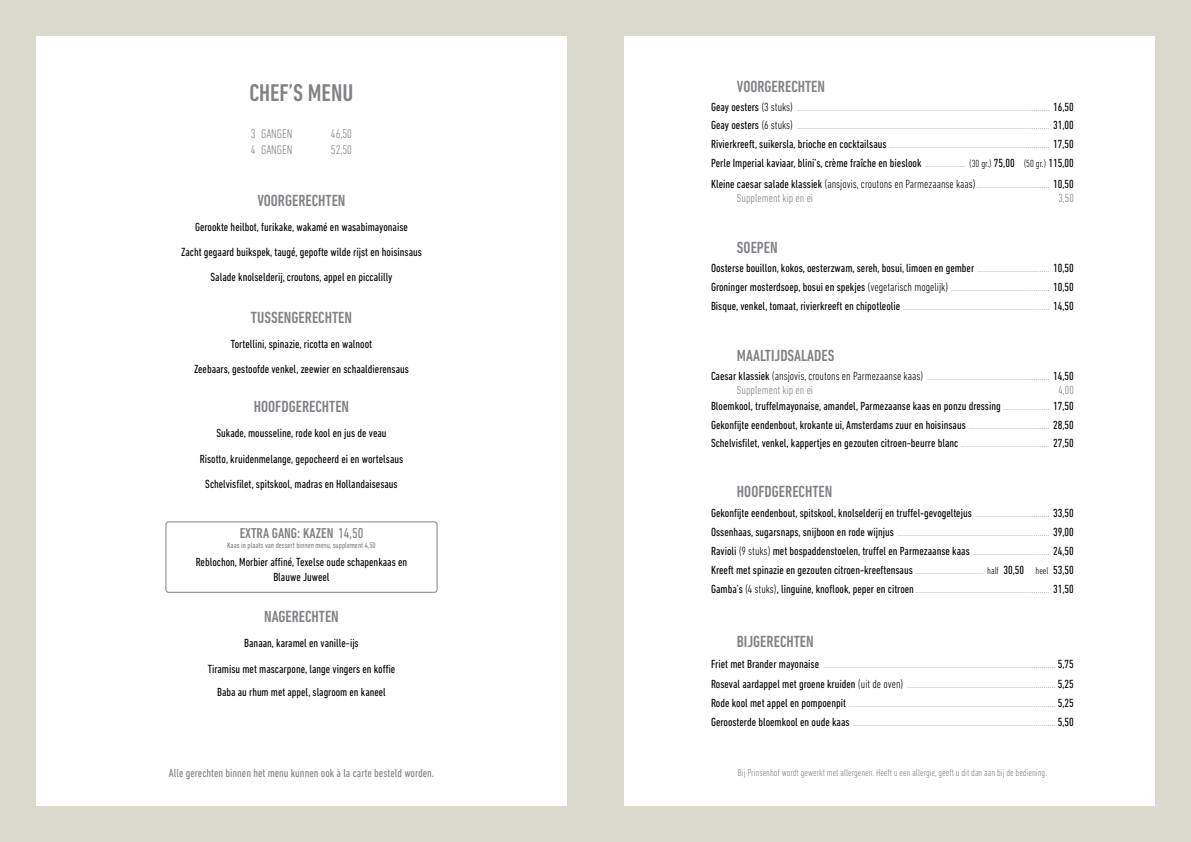
<style>
.page{position:relative;width:1191px;height:842px;background:#dad9cd}
.page>*{position:absolute;margin:0;border:0;box-sizing:border-box;transform-origin:0 0}
.t1{font:500 condensed 24.7px "DIN Next LT Pro";color:#808285}
.t2{font:500 condensed 16.4px "DIN Next LT Pro";color:#808285}
.t3{font:500 condensed 14.6px "DIN Next LT Pro";color:#808285}
.t4{font:300 condensed 12.8px "DIN Next LT Pro";color:#808285}
.t5{font:condensed 12px/25.2px "DIN Next LT Pro";color:#000;text-align:center}
.t6{font:condensed 12px "DIN Next LT Pro";color:#808285}
.t7{font:300 condensed 12px "DIN Next LT Pro";color:#808285}
.t8{font:condensed 11.9px "DIN Next LT Pro";color:#000}
.t9{font:300 condensed 10.1px "DIN Next LT Pro";color:#808285}
.t10{font:300 9.1px/18.8px "DIN Next LT Pro";color:#808285;text-align:justify}
.t11{font:condensed 8.2px "DIN Next LT Pro";color:#808285}
.s1{font-weight:400}
.s2{font-weight:400;font-stretch:condensed;font-size:12px;color:#000}
.s3{font-stretch:condensed;font-size:12px;color:#000}
.s4{font-weight:300;font-stretch:normal;font-size:9.1px;color:#808285}
.s5{font-weight:300;font-size:10.5px}
.s6{font-weight:300}
.s7{font-weight:300;color:#808285}
.s8{font-weight:300;font-size:10px}
</style>
<div class="page">
<div style="left:36px;top:37px;width:530px;height:769px;background:#fff"></div>
<div style="left:625px;top:37px;width:530px;height:769px;background:#fff"></div>
<div style="left:166px;top:522px;width:271px;height:70px;border:1px solid #82847f;border-radius:3px"></div>
<h1 class="t1" style="left:250px;top:79px;width:105px">CHEF’S MENU</h1>
<h3 class="t4" style="left:251px;top:126px;width:43px">3 GANGEN</h3>
<h3 class="t4" style="left:331px;top:126px;width:23px">46,50</h3>
<h3 class="t4" style="left:251px;top:143px;width:43px">4 GANGEN</h3>
<h3 class="t4" style="left:331px;top:143px;width:23px">52,50</h3>
<h2 class="t2" style="left:257px;top:191px;width:90px">VOORGERECHTEN</h2>
<h3 class="t5" style="left:181px;top:214px;width:242px">Gerookte heilbot, furikake, wakamé en wasabimayonaise<br>Zacht gegaard buikspek, taugé, gepofte wilde rijst en hoisinsaus<br>Salade knolselderij, croutons, appel en piccalilly</h3>
<h2 class="t2" style="left:251px;top:308px;width:103px">TUSSENGERECHTEN</h2>
<h3 class="t5" style="left:194px;top:331px;width:216px">Tortellini, spinazie, ricotta en walnoot<br>Zeebaars, gestoofde venkel, zeewier en schaaldierensaus</h3>
<h2 class="t2" style="left:254px;top:397px;width:97px">HOOFDGERECHTEN</h2>
<h3 class="t5" style="left:200px;top:421px;width:205px">Sukade, mousseline, rode kool en jus de veau<br>Risotto, kruidenmelange, gepocheerd ei en wortelsaus<br>Schelvisfilet, spitskool, madras en Hollandaisesaus</h3>
<h3 class="t3" style="left:240px;top:524px;width:125px">EXTRA GANG: KAZEN <span class="s1">14,50</span></h3>
<p class="t11" style="left:227px;top:540px;width:150px">Kaas in plaats van dessert binnen menu, supplement 4,50</p>
<h3 class="t5" style="left:196px;top:555px;width:213px;line-height:14.4px">Reblochon, Morbier affiné, Texelse oude schapenkaas en<br>Blauwe Juweel</h3>
<h2 class="t2" style="left:264px;top:607px;width:76px">NAGERECHTEN</h2>
<h3 class="t5" style="left:208px;top:630px;width:189px">Banaan, karamel en vanille-ijs<br>Tiramisu met mascarpone, lange vingers en koffie</h3>
<h3 class="t8" style="left:217px;top:685px;width:170px">Baba au rhum met appel, slagroom en kaneel</h3>
<h3 class="t6" style="left:169px;top:766px;width:267px">Alle gerechten binnen het menu kunnen ook à la carte besteld worden.</h3>
<h2 class="t2" style="left:737px;top:77px;width:90px">VOORGERECHTEN</h2>
<p class="t10" style="left:711px;top:98px;width:364px"><span class="s2">Geay oesters</span> <span class="s3">(3 stuks)</span> .............................................................................................................................. <span class="s2">16,50<br>Geay oesters</span> <span class="s3">(6 stuks)</span> .............................................................................................................................. <span class="s2">31,00<br>Rivierkreeft, suikersla, brioche en cocktailsaus</span> ................................................................................ <span class="s2">17,50</span></p>
<h3 class="t5" style="left:711px;top:152px;width:364px;line-height:20.8px;text-align:left">Perle Imperial kaviaar, blini’s, crème fraîche en bieslook <span class="s4">....................</span> <span class="s5">(30 gr.)</span> 75,00 <span class="s5">(50 gr.)</span> 115,00<br>Kleine caesar salade klassiek <span class="s6">(ansjovis, croutons en Parmezaanse kaas)</span> <span class="s4">....................................</span> 10,50</h3>
<h3 class="t7" style="left:737px;top:191px;width:78px">Supplement kip en ei</h3>
<h3 class="t7" style="left:1058px;top:191px;width:17px">3,50</h3>
<h2 class="t2" style="left:737px;top:238px;width:42px">SOEPEN</h2>
<h3 class="t5" style="left:711px;top:255px;width:364px">Oosterse bouillon, kokos, oesterzwam, sereh, bosui, limoen en gember <span class="s4">....................................</span> 10,50</h3>
<p class="t10" style="left:711px;top:278px;width:364px"><span class="s2">Groninger mosterdsoep, bosui en spekjes</span> <span class="s3">(vegetarisch mogelijk)</span> ................................................. <span class="s2">10,50<br>Bisque, venkel, tomaat, rivierkreeft en chipotleolie</span> ......................................................................... <span class="s2">14,50</span></p>
<h2 class="t2" style="left:737px;top:346px;width:99px">MAALTIJDSALADES</h2>
<p class="t10" style="left:711px;top:367px;width:364px"><span class="s2">Caesar klassiek</span> <span class="s3">(ansjovis, croutons en Parmezaanse kaas)</span> ............................................................. <span class="s2">14,50</span></p>
<h3 class="t7" style="left:737px;top:383px;width:78px">Supplement kip en ei</h3>
<h3 class="t5" style="left:711px;top:382px;width:364px;line-height:15.5px;text-align:right"><span class="s7">4,00<br></span>Bloemkool, truffelmayonaise, amandel, Parmezaanse kaas en ponzu dressing <span class="s4">.......................</span> 17,50</h3>
<p class="t5" style="left:711px;top:415px;width:364px;line-height:18.8px;text-align:left">Gekonfijte eendenbout, krokante ui, Amsterdams zuur en hoisinsaus <span class="s4">........................................</span> 28,50<br>Schelvisfilet, venkel, kappertjes en gezouten citroen-beurre blanc <span class="s4">............................................</span> 27,50</p>
<h2 class="t2" style="left:737px;top:482px;width:97px">HOOFDGERECHTEN</h2>
<h3 class="t5" style="left:711px;top:500px;width:364px">Gekonfijte eendenbout, spitskool, knolselderij en truffel-gevogeltejus <span class="s4">.....................................</span> 33,50</h3>
<p class="t10" style="left:711px;top:523px;width:364px"><span class="s2">Ossenhaas, sugarsnaps, snijboon en rode wijnjus</span> ............................................................................ <span class="s2">39,00</span></p>
<p class="t5" style="left:711px;top:541px;width:364px;line-height:19.2px;text-align:left">Ravioli <span class="s6">(9 stuks)</span> met bospaddenstoelen, truffel en Parmezaanse kaas <span class="s4">......................................</span> 24,50<br>Kreeft met spinazie en gezouten citroen-kreeftensaus <span class="s4">..................................</span> <span class="s8">half</span> 30,50 <span class="s8">heel</span> 53,50</p>
<p class="t10" style="left:711px;top:580px;width:364px"><span class="s2">Gamba’s</span> <span class="s3">(4 stuks)</span><span class="s2">, linguine, knoflook, peper en citroen</span>................................................................... <span class="s2">31,50</span></p>
<h2 class="t2" style="left:737px;top:633px;width:78px">BIJGERECHTEN</h2>
<p class="t10" style="left:711px;top:655px;width:364px;line-height:19.2px"><span class="s2">Friet met Brander mayonaise</span> .................................................................................................................... <span class="s2">5,75<br>Roseval aardappel met groene kruiden</span> <span class="s3">(uit de oven)</span> .......................................................................... <span class="s2">5,25<br>Rode kool met appel en pompoenpit</span> ....................................................................................................... <span class="s2">5,25<br>Geroosterde bloemkool en oude kaas</span> ..................................................................................................... <span class="s2">5,50</span></p>
<p class="t9" style="left:738px;top:767px;width:311px">Bij Prinsenhof wordt gewerkt met allergenen. Heeft u een allergie, geeft u dit dan aan bij de bediening.</p>
</div>
